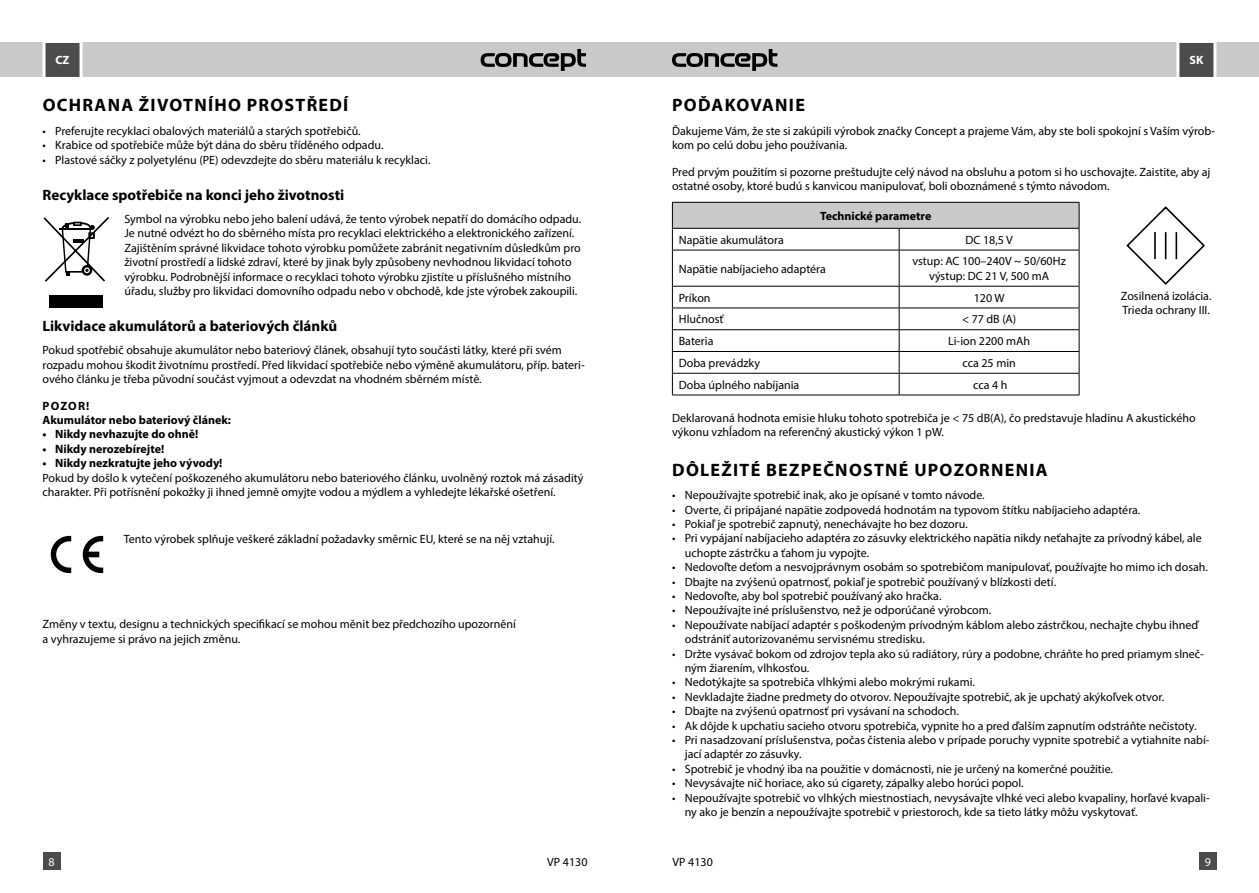
<style>
.page{position:relative;width:1259px;height:893px;background:#fff}
.page>*{position:absolute;margin:0;border:0;box-sizing:border-box;transform-origin:0 0}
.t1{font:700 18px "Myriad Pro";letter-spacing:.07em;color:#000}
.t2{font:700 15px "Myriad Pro";color:#000}
.t3{font:12px/14.4px "Myriad Pro";color:#000}
.t4{font:700 12px/14.4px "Myriad Pro";color:#000}
.t5{font:700 12px "Myriad Pro";color:#fff}
.t6{font:12px "Myriad Pro";color:#fff}
</style>
<div class="page">
<div style="left:49px;top:295px;width:54px;height:13px;background:#000"></div>
<svg style="left:43px;top:217px;width:66px;height:65px"></svg>
<svg style="left:51px;top:536px;width:20px;height:37px"></svg>
<svg style="left:83px;top:536px;width:20px;height:37px"></svg>
<div style="left:672px;top:202px;width:407px;height:26px;background:#cacaca"></div>
<svg style="left:673px;top:229px;width:405px;height:166px"></svg>
<hr style="left:672px;top:202px;width:227px;height:1px;background:#000">
<hr style="left:899px;top:202px;width:180px;height:1px;background:#000">
<hr style="left:672px;top:228px;width:227px;height:1px;background:#000">
<svg style="left:672px;top:203px;width:1px;height:47px"></svg>
<hr style="left:899px;top:228px;width:180px;height:1px;background:#000">
<svg style="left:898px;top:229px;width:1px;height:21px"></svg>
<svg style="left:1078px;top:203px;width:1px;height:47px"></svg>
<hr style="left:672px;top:250px;width:227px;height:1px;background:#000">
<hr style="left:672px;top:250px;width:1px;height:36px;background:#000">
<hr style="left:899px;top:250px;width:180px;height:1px;background:#000">
<hr style="left:898px;top:250px;width:1px;height:36px;background:#000">
<hr style="left:1078px;top:250px;width:1px;height:36px;background:#000">
<hr style="left:672px;top:286px;width:227px;height:1px;background:#000">
<hr style="left:899px;top:286px;width:180px;height:1px;background:#000">
<hr style="left:672px;top:308px;width:227px;height:1px;background:#000">
<hr style="left:899px;top:308px;width:180px;height:1px;background:#000">
<hr style="left:672px;top:329px;width:227px;height:1px;background:#000">
<hr style="left:899px;top:329px;width:180px;height:1px;background:#000">
<hr style="left:672px;top:351px;width:227px;height:1px;background:#000">
<hr style="left:899px;top:351px;width:180px;height:1px;background:#000">
<hr style="left:672px;top:373px;width:227px;height:1px;background:#000">
<svg style="left:672px;top:287px;width:1px;height:108px"></svg>
<hr style="left:899px;top:373px;width:180px;height:1px;background:#000">
<svg style="left:898px;top:287px;width:1px;height:108px"></svg>
<svg style="left:1078px;top:287px;width:1px;height:108px"></svg>
<hr style="left:672px;top:395px;width:227px;height:1px;background:#000">
<hr style="left:899px;top:395px;width:180px;height:1px;background:#000">
<svg style="left:1126px;top:206px;width:79px;height:79px"></svg>
<hr style="left:1164px;top:232px;width:2px;height:27px;background:#000">
<hr style="left:1175px;top:232px;width:2px;height:27px;background:#000">
<div style="left:0;top:43px;width:629px;height:34px;background:#cacaca"></div>
<div style="left:629px;top:43px;width:630px;height:34px;background:#cacaca"></div>
<svg style="left:480px;top:49px;width:106px;height:22px"></svg>
<svg style="left:672px;top:49px;width:105px;height:22px"></svg>
<svg style="left:1175px;top:42px;width:43px;height:35px;background:#717171"></svg>
<div style="left:1199px;top:853px;width:17px;height:17px;background:#4c4c4c"></div>
<svg style="left:41px;top:42px;width:43px;height:35px;background:#717171"></svg>
<div style="left:43px;top:853px;width:17px;height:17px;background:#4c4c4c"></div>
<p class="t5" style="left:55px;top:53px;width:16px">CZ</p>
<p class="t5" style="left:1189px;top:53px;width:15px">SK</p>
<h1 class="t1" style="left:43px;top:93px;width:307px">OCHRANA ŽIVOTNÍHO PROSTŘEDÍ</h1>
<p class="t3" style="left:43px;top:123px;width:320px">• Preferujte recyklaci obalových materiálů a starých spotřebičů.</p>
<p class="t3" style="left:43px;top:138px;width:342px">• Krabice od spotřebiče může být dána do sběru tříděného odpadu.</p>
<p class="t3" style="left:43px;top:152px;width:389px">• Plastové sáčky z polyetylénu (PE) odevzdejte do sběru materiálu k recyklaci.</p>
<p class="t2" style="left:43px;top:185px;width:303px">Recyklace spotřebiče na konci jeho životnosti</p>
<p class="t3" style="left:124px;top:211px;width:458px">Symbol na výrobku nebo jeho balení udává, že tento výrobek nepatří do domácího odpadu.<br>Je nutné odvézt ho do sběrného místa pro recyklaci elektrického a elektronického zařízení.<br>Zajištěním správné likvidace tohoto výrobku pomůžete zabránit negativním důsledkům pro životní prostředí a lidské zdraví, které by jinak byly způsobeny nevhodnou likvidací tohoto výrobku. Podrobnější informace o recyklaci tohoto výrobku zjistíte u příslušného místního úřadu, služby pro likvidaci domovního odpadu nebo v obchodě, kde jste výrobek zakoupili.</p>
<p class="t2" style="left:43px;top:316px;width:296px">Likvidace akumulátorů a bateriových článků</p>
<p class="t3" style="left:43px;top:343px;width:544px">Pokud spotřebič obsahuje akumulátor nebo bateriový článek, obsahují tyto součásti látky, které při svém rozpadu mohou škodit životnímu prostředí. Před likvidací spotřebiče nebo výměně akumulátoru, příp. bateri&shy;ového článku je třeba původní součást vyjmout a odevzdat na vhodném sběrném místě.</p>
<p class="t4" style="left:43px;top:398px;width:190px">POZOR!<br>Akumulátor nebo bateriový článek:</p>
<p class="t4" style="left:43px;top:427px;width:157px">• Nikdy nevhazujte do ohně!</p>
<p class="t4" style="left:43px;top:441px;width:123px">• Nikdy nerozebírejte!</p>
<p class="t4" style="left:43px;top:455px;width:181px">• Nikdy nezkratujte jeho vývody!</p>
<p class="t3" style="left:43px;top:470px;width:542px">Pokud by došlo k vytečení poškozeného akumulátoru nebo bateriového článku, uvolněný roztok má zásaditý charakter. Při potřísnění pokožky ji ihned jemně omyjte vodou a mýdlem a vyhledejte lékařské ošetření.</p>
<p class="t3" style="left:124px;top:531px;width:432px">Tento výrobek splňuje veškeré základní požadavky směrnic EU, které se na něj vztahují.</p>
<p class="t3" style="left:43px;top:617px;width:475px">Změny v textu, designu a technických specifikací se mohou měnit bez předchozího upozornění a vyhrazujeme si právo na jejich změnu.</p>
<h1 class="t1" style="left:672px;top:93px;width:134px">POĎAKOVANIE</h1>
<p class="t3" style="left:672px;top:123px;width:544px">Ďakujeme Vám, že ste si zakúpili výrobok značky Concept a prajeme Vám, aby ste boli spokojní s Vaším výrob&shy;kom po celú dobu jeho používania.</p>
<p class="t3" style="left:672px;top:164px;width:540px">Pred prvým použitím si pozorne preštudujte celý návod na obsluhu a potom si ho uschovajte. Zaistite, aby aj ostatné osoby, ktoré budú s kanvicou manipulovať, boli oboznámené s týmto návodom.</p>
<p class="t4" style="left:820px;top:208px;width:113px">Technické parametre</p>
<p class="t3" style="left:679px;top:232px;width:106px">Napätie akumulátora</p>
<p class="t3" style="left:965px;top:232px;width:49px">DC 18,5 V</p>
<p class="t3" style="left:679px;top:261px;width:149px">Napätie nabíjacieho adaptéra</p>
<p class="t3" style="left:912px;top:254px;width:155px;text-align:center">vstup: AC 100–240V ~ 50/60Hz výstup: DC 21 V, 500 mA</p>
<p class="t3" style="left:679px;top:290px;width:33px">Príkon</p>
<p class="t3" style="left:973px;top:290px;width:32px">120 W</p>
<p class="t3" style="left:679px;top:312px;width:46px">Hlučnosť</p>
<p class="t3" style="left:962px;top:312px;width:56px">&lt; 77 dB (A)</p>
<p class="t3" style="left:679px;top:334px;width:36px">Bateria</p>
<p class="t3" style="left:948px;top:334px;width:83px">Li-ion 2200 mAh</p>
<p class="t3" style="left:679px;top:355px;width:83px">Doba prevádzky</p>
<p class="t3" style="left:962px;top:355px;width:55px">cca 25 min</p>
<p class="t3" style="left:679px;top:377px;width:122px">Doba úplného nabíjania</p>
<p class="t3" style="left:973px;top:377px;width:36px">cca 4 h</p>
<p class="t3" style="left:672px;top:410px;width:525px">Deklarovaná hodnota emisie hluku tohoto spotrebiča je &lt; 75 dB(A), čo predstavuje hladinu A akustického výkonu vzhĺadom na referenčný akustický výkon 1 pW.</p>
<h1 class="t1" style="left:672px;top:458px;width:377px">DÔLEŽITÉ BEZPEČNOSTNÉ UPOZORNENIA</h1>
<p class="t3" style="left:672px;top:488px;width:314px">• Nepoužívajte spotrebič inak, ako je opísané v tomto návode.</p>
<p class="t3" style="left:672px;top:502px;width:470px">• Overte, či pripájané napätie zodpovedá hodnotám na typovom štítku nabíjacieho adaptéra.</p>
<p class="t3" style="left:672px;top:517px;width:297px">• Pokiaľ je spotrebič zapnutý, nenechávajte ho bez dozoru.</p>
<p class="t3" style="left:685px;top:531px;width:518px;text-indent:-13px">• Pri vypájaní nabíjacieho adaptéra zo zásuvky elektrického napätia nikdy neťahajte za prívodný kábel, ale uchopte zástrčku a ťahom ju vypojte.</p>
<p class="t3" style="left:672px;top:560px;width:537px">• Nedovoľte deťom a nesvojprávnym osobám so spotrebičom manipulovať, používajte ho mimo ich dosah.</p>
<p class="t3" style="left:672px;top:574px;width:386px">• Dbajte na zvýšenú opatrnosť, pokiaľ je spotrebič používaný v blízkosti detí.</p>
<p class="t3" style="left:672px;top:589px;width:271px">• Nedovoľte, aby bol spotrebič používaný ako hračka.</p>
<p class="t3" style="left:672px;top:603px;width:321px">• Nepoužívajte iné príslušenstvo, než je odporúčané výrobcom.</p>
<p class="t3" style="left:685px;top:617px;width:515px;text-indent:-13px">• Nepoužívate nabíjací adaptér s poškodeným prívodným káblom alebo zástrčkou, nechajte chybu ihneď odstrániť autorizovanému servisnému stredisku.</p>
<p class="t3" style="left:685px;top:646px;width:520px;text-indent:-13px">• Držte vysávač bokom od zdrojov tepla ako sú radiátory, rúry a podobne, chráňte ho pred priamym slneč&shy;ným žiarením, vlhkosťou.</p>
<p class="t3" style="left:672px;top:675px;width:304px">• Nedotýkajte sa spotrebiča vlhkými alebo mokrými rukami.</p>
<p class="t3" style="left:672px;top:689px;width:494px">• Nevkladajte žiadne predmety do otvorov. Nepoužívajte spotrebič, ak je upchatý akýkoľvek otvor.</p>
<p class="t3" style="left:672px;top:704px;width:288px">• Dbajte na zvýšenú opatrnosť pri vysávaní na schodoch.</p>
<p class="t3" style="left:672px;top:718px;width:526px">• Ak dôjde k upchatiu sacieho otvoru spotrebiča, vypnite ho a pred ďalším zapnutím odstráňte nečistoty.</p>
<p class="t3" style="left:685px;top:733px;width:526px;text-indent:-13px">• Pri nasadzovaní príslušenstva, počas čistenia alebo v prípade poruchy vypnite spotrebič a vytiahnite nabí&shy;jací adaptér zo zásuvky.</p>
<p class="t3" style="left:672px;top:761px;width:442px">• Spotrebič je vhodný iba na použitie v domácnosti, nie je určený na komerčné použitie.</p>
<p class="t3" style="left:672px;top:776px;width:353px">• Nevysávajte nič horiace, ako sú cigarety, zápalky alebo horúci popol.</p>
<p class="t3" style="left:685px;top:790px;width:526px;text-indent:-13px">• Nepoužívajte spotrebič vo vlhkých miestnostiach, nevysávajte vlhké veci alebo kvapaliny, horľavé kvapali&shy;ny ako je benzín a nepoužívajte spotrebič v priestoroch, kde sa tieto látky môžu vyskytovať.</p>
<p class="t3" style="left:1121px;top:288px;width:92px">Zosilnená izolácia.<br>Trieda ochrany III.</p>
<p class="t6" style="left:48px;top:854px;width:8px">8</p>
<p class="t3" style="left:547px;top:854px;width:42px">VP 4130</p>
<p class="t3" style="left:672px;top:854px;width:42px">VP 4130</p>
<p class="t6" style="left:1204px;top:854px;width:8px">9</p>
</div>
